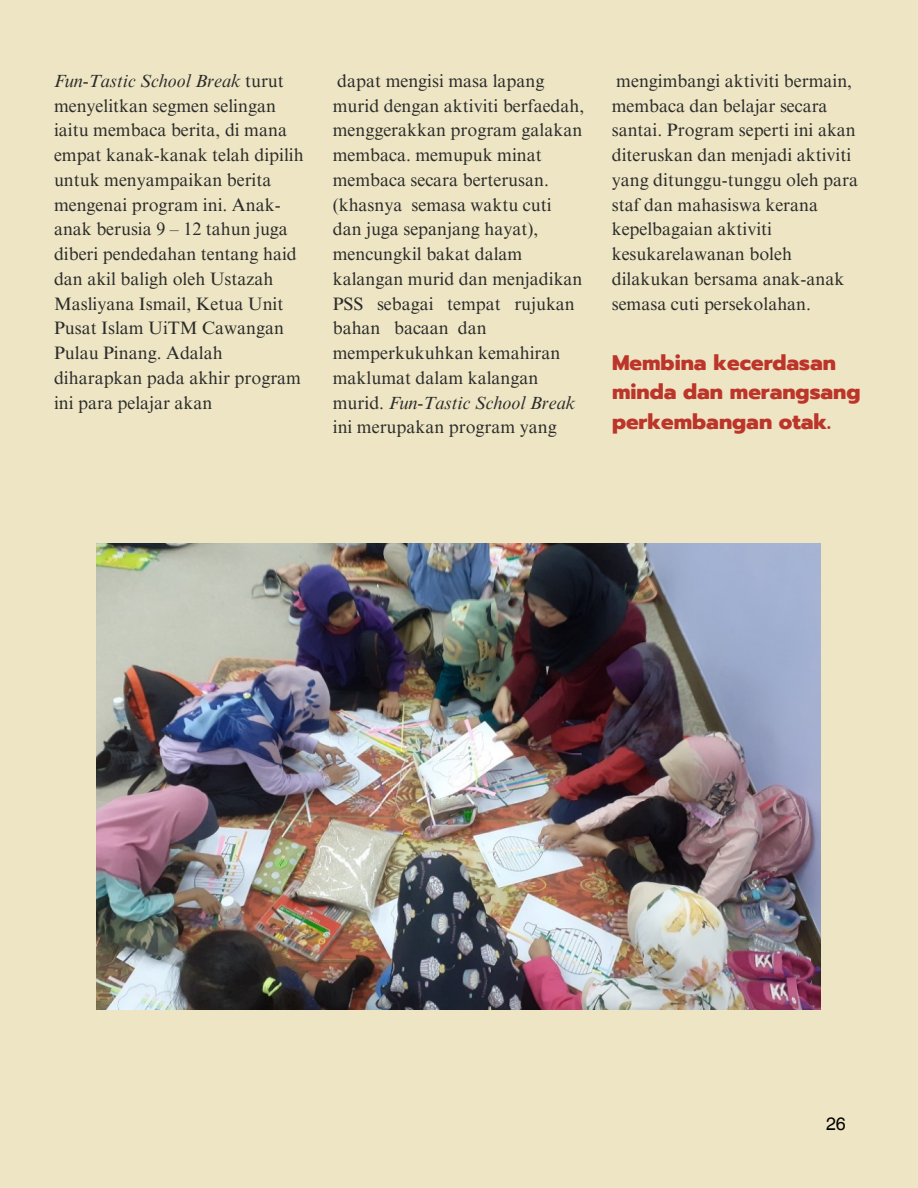
<style>
.page{position:relative;width:918px;height:1188px;background:#ede5c3}
.page>*{position:absolute;margin:0;border:0;box-sizing:border-box;transform-origin:0 0}
.t1{font:800 21px/29.2px "Prompt";color:#bc352a}
.t2{font:18px/24.8px "Times NRMT Pro";color:#2b2b2b}
.t3{font:18px "Helvetica World";color:#000}
.s1{font-style:italic}
</style>
<div class="page">
<img style="left:97px;top:544px;width:723px;height:466px">
<p class="t2" style="left:54px;top:71px;width:251px"><span class="s1">Fun-Tastic School Break</span> turut menyelitkan segmen selingan iaitu membaca berita, di mana empat kanak-kanak telah dipilih untuk menyampaikan berita mengenai program ini. Anak&shy;anak berusia 9 – 12 tahun juga diberi pendedahan tentang haid dan akil baligh oleh Ustazah<br>Masliyana Ismail, Ketua Unit<br>Pusat Islam UiTM Cawangan<br>Pulau Pinang. Adalah diharapkan pada akhir program ini para pelajar akan</p>
<p class="t2" style="left:612px;top:71px;width:248px">mengimbangi aktiviti bermain, membaca dan belajar secara santai. Program seperti ini akan diteruskan dan menjadi aktiviti yang ditunggu-tunggu oleh para staf dan mahasiswa kerana kepelbagaian aktiviti kesukarelawanan boleh dilakukan bersama anak-anak semasa cuti persekolahan.</p>
<p class="t2" style="left:333px;top:71px;width:253px">dapat mengisi masa lapang murid dengan aktiviti berfaedah, menggerakkan program galakan membaca. memupuk minat membaca secara berterusan. (khasnya semasa waktu cuti dan juga sepanjang hayat), mencungkil bakat dalam kalangan murid dan menjadikan<br>PSS sebagai tempat rujukan bahan bacaan dan memperkukuhkan kemahiran maklumat dalam kalangan murid. <span class="s1">Fun-Tastic School Break </span>ini merupakan program yang</p>
<p class="t1" style="left:612px;top:349px;width:250px">Membina kecerdasan minda dan merangsang perkembangan otak.</p>
<p class="t3" style="left:826px;top:1113px;width:21px">26</p>
</div>
